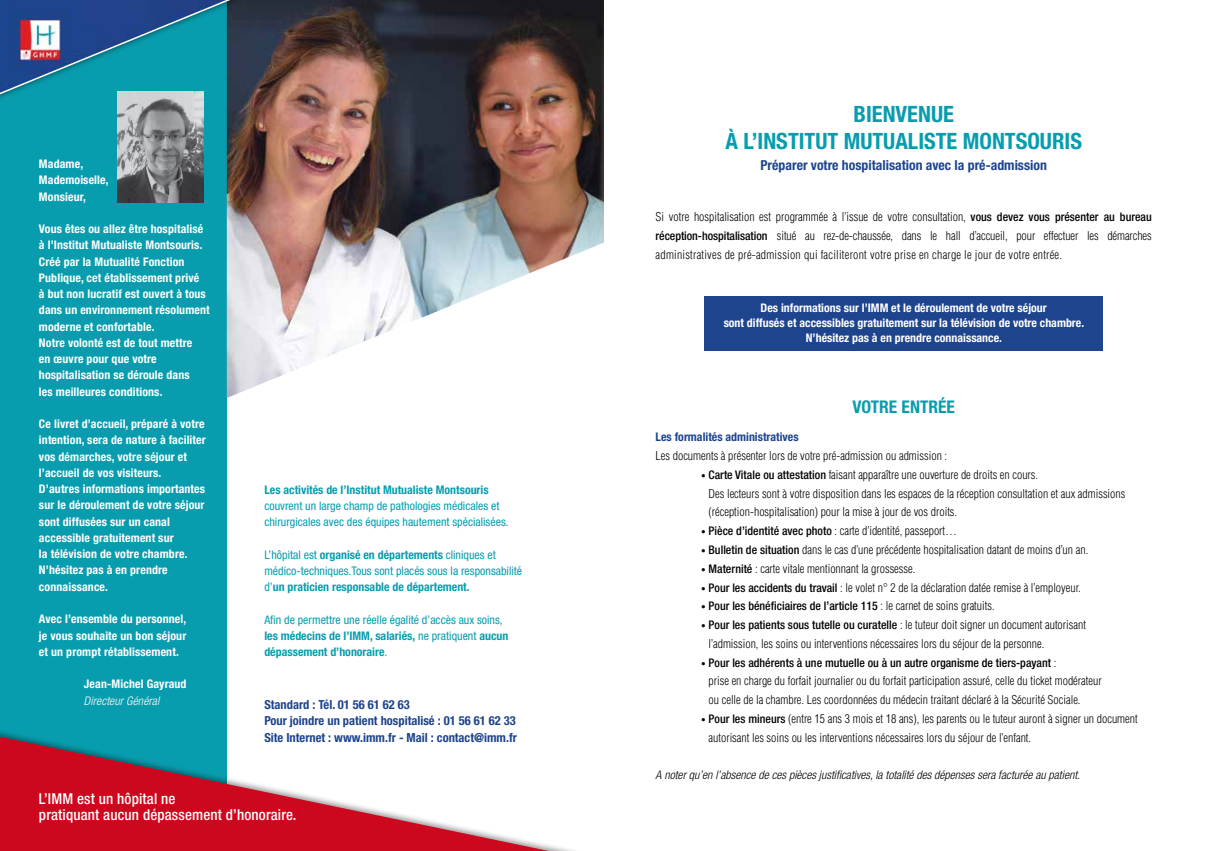
<style>
.page{position:relative;width:1205px;height:851px;background:#fff}
.page>*{position:absolute;margin:0;border:0;box-sizing:border-box;transform-origin:0 0}
.t1{font:700 condensed 22.5px "Helvetica Neue LT Std";color:#089dae}
.t2{font:700 condensed 17.5px "Helvetica Neue LT Std";color:#089dae}
.t3{font:500 condensed 15px/16.2px "Helvetica Neue LT Std";letter-spacing:.01em;color:#fff}
.t4{font:700 condensed 13.75px "Helvetica Neue LT Std";color:#1d448c}
.t5{font:700 condensed 12.5px/16.2px "Helvetica Neue LT Std";color:#1d448c}
.t6{font:300 condensed 11.88px/18.8px "Helvetica LT Std";color:#000}
.t7{font:700 condensed 11.88px/16.2px "Helvetica Neue LT Std";letter-spacing:.01em;color:#fff}
.t8{font:condensed 11.88px/16.2px "Helvetica Neue LT Std";color:#089dae}
.t9{font:500 condensed 11.88px "Helvetica Neue LT Std";color:#000}
.t10{font:italic 300 condensed 11.88px "Helvetica Neue LT Std";color:#000}
.t11{font:700 condensed 11.88px "Helvetica Neue LT Std";color:#089dae}
.t12{font:700 condensed 11.88px "Helvetica Neue LT Std";color:#1d448c}
.t13{font:italic 300 condensed 11.88px "Helvetica Neue LT Std";letter-spacing:.01em;color:#fff}
.s1{font-weight:700}
.s2{font-family:"Helvetica Neue LT Std";font-weight:500}
.s3{font-size:8.75px}
.s4{font-family:"Helvetica LT Std";font-weight:300;font-size:8.75px}
.s5{font-family:"Helvetica LT Std";font-weight:300}
</style>
<div class="page">
<div style="left:0;top:0;width:227px;height:850px;background:#089dae"></div>
<img style="left:227px;top:0;width:377px;height:398px">
<div style="left:704px;top:296px;width:399px;height:54px;background:#1d448c"></div>
<div style="left:0;top:0;width:283px;height:106px;background:#000;opacity:.4"></div>
<svg style="left:0;top:0;width:274px;height:102px"></svg>
<img style="left:0;top:0;width:270px;height:100px">
<img style="left:118px;top:91px;width:86px;height:111px">
<div style="left:0;top:725px;width:613px;height:125px;background:#000;opacity:.4"></div>
<svg style="left:0;top:736px;width:549px;height:114px"></svg>
<p class="t7" style="left:39px;top:155px;width:71px">Madame,<br>Mademoiselle,<br>Monsieur,</p>
<p class="t7" style="left:39px;top:220px;width:172px">Vous êtes ou allez être hospitalisé à l’Institut Mutualiste Montsouris.<br>Créé par la Mutualité Fonction<br>Publique, cet établissement privé<br>à but non lucratif est ouvert à tous dans un environnement résolument moderne et confortable.<br>Notre volonté est de tout mettre<br>en œuvre pour que votre hospitalisation se déroule dans<br>les meilleures conditions.</p>
<p class="t7" style="left:39px;top:415px;width:168px">Ce livret d’accueil, préparé à votre intention, sera de nature à faciliter vos démarches, votre séjour et l’accueil de vos visiteurs.<br>D’autres informations importantes sur le déroulement de votre séjour sont diffusées sur un canal accessible gratuitement sur<br>la télévision de votre chambre.<br>N’hésitez pas à en prendre connaissance.</p>
<p class="t7" style="left:39px;top:610px;width:149px;text-align:justify">Avec l’ensemble du personnel, je vous souhaite un bon séjour et un prompt rétablissement.</p>
<p class="t7" style="left:84px;top:675px;width:104px">Jean-Michel Gayraud</p>
<p class="t13" style="left:84px;top:693px;width:77px">Directeur Général</p>
<p class="t11" style="left:264px;top:482px;width:226px">Les activités de l’Institut Mutualiste Montsouris</p>
<p class="t8" style="left:264px;top:497px;width:246px">couvrent un large champ de pathologies médicales et chirurgicales avec des équipes hautement spécialisées.</p>
<p class="t8" style="left:264px;top:546px;width:259px">L’hôpital est <span class="s1">organisé en départements</span> cliniques et médico-techniques.Tous sont placés sous la responsabilité d’<span class="s1">un praticien responsable de département.</span></p>
<p class="t8" style="left:264px;top:611px;width:245px">Afin de permettre une réelle égalité d’accès aux soins, <span class="s1">les médecins de l’IMM, salariés,</span> ne pratiquent <span class="s1">aucun dépassement d’honoraire</span>.</p>
<p class="t5" style="left:264px;top:696px;width:254px">Standard : Tél. 01 56 61 62 63<br>Pour joindre un patient hospitalisé : 01 56 61 62 33<br>Site Internet : www.imm.fr - Mail : contact@imm.fr</p>
<p class="t3" style="left:39px;top:789px;width:259px">L’IMM est un hôpital ne<br>pratiquant aucun dépassement d’honoraire.</p>
<h1 class="t1" style="left:853px;top:101px;width:25px">Bienvenue</h1>
<h1 class="t1" style="left:725px;top:127px;width:50px">à l’Institut</h1>
<h1 class="t1" style="left:844px;top:127px;width:29px">Mutualiste</h1>
<h1 class="t1" style="left:963px;top:127px;width:29px">Montsouris</h1>
<p class="t4" style="left:760px;top:157px;width:288px">Préparer votre hospitalisation avec la pré-admission</p>
<p class="t6" style="left:656px;top:207px;width:498px;text-align:justify">Si votre hospitalisation est programmée à l’issue de votre consultation, <span class="s2">vous devez vous présenter au bureau réception-hospitalisation</span> situé au rez-de-chaussée, dans le hall d’accueil, pour effectuer les démarches administratives de pré-admission qui faciliteront votre prise en charge le jour de votre entrée.</p>
<p class="t7" style="left:724px;top:300px;width:362px;line-height:15px;text-align:center">Des informations sur l’IMM et le déroulement de votre séjour<br>sont diffusés et accessibles gratuitement sur la télévision de votre chambre.<br>N’hésitez pas à en prendre connaissance.</p>
<h2 class="t2" style="left:852px;top:396px;width:104px">VOTRE ENTRÉE</h2>
<p class="t12" style="left:656px;top:430px;width:144px">Les formalités administratives</p>
<p class="t6" style="left:656px;top:446px;width:293px">Les documents à présenter lors de votre pré-admission ou admission :</p>
<p class="t6" style="left:708px;top:465px;width:418px;text-indent:-8px"><span class="s3">•</span> <span class="s2">Carte Vitale ou attestation</span> faisant apparaître une ouverture de droits en cours.<br>Des lecteurs sont à votre disposition dans les espaces de la réception consultation et aux admissions (réception-hospitalisation) pour la mise à jour de vos droits.</p>
<p class="t6" style="left:701px;top:521px;width:258px"><span class="s3">•</span> <span class="s2">Pièce d’identité avec photo</span> : carte d’identité, passeport…</p>
<p class="t6" style="left:701px;top:540px;width:389px"><span class="s3">•</span> <span class="s2">Bulletin de situation</span> dans le cas d’une précédente hospitalisation datant de moins d’un an.</p>
<p class="t6" style="left:701px;top:559px;width:216px"><span class="s3">•</span> <span class="s2">Maternité</span> : carte vitale mentionnant la grossesse.</p>
<p class="t6" style="left:701px;top:577px;width:382px"><span class="s3">•</span> <span class="s2">Pour les accidents du travail</span> : le volet n° 2 de la déclaration datée remise à l’employeur.</p>
<p class="t9" style="left:701px;top:599px;width:295px"><span class="s4">•</span> Pour les bénéficiaires de l’article 115 <span class="s5">: le carnet de soins gratuits.</span></p>
<p class="t6" style="left:708px;top:615px;width:379px;text-indent:-8px"><span class="s3">•</span> <span class="s2">Pour les patients sous tutelle ou curatelle</span> : le tuteur doit signer un document autorisant l’admission, les soins ou interventions nécessaires lors du séjour de la personne.</p>
<p class="t9" style="left:701px;top:655px;width:357px"><span class="s4">•</span> Pour les adhérents à une mutuelle ou à un autre organisme de tiers-payant <span class="s5">:</span></p>
<p class="t6" style="left:708px;top:671px;width:395px">prise en charge du forfait journalier ou du forfait participation assuré, celle du ticket modérateur ou celle de la chambre. Les coordonnées du médecin traitant déclaré à la Sécurité Sociale.</p>
<p class="t6" style="left:708px;top:709px;width:431px;text-indent:-8px"><span class="s3">•</span> <span class="s2">Pour les mineurs</span> (entre 15 ans 3 mois et 18 ans), les parents ou le tuteur auront à signer un document autorisant les soins ou les interventions nécessaires lors du séjour de l’enfant.</p>
<p class="t10" style="left:656px;top:768px;width:426px">A noter qu’en l’absence de ces pièces justificatives, la totalité des dépenses sera facturée au patient.</p>
</div>
